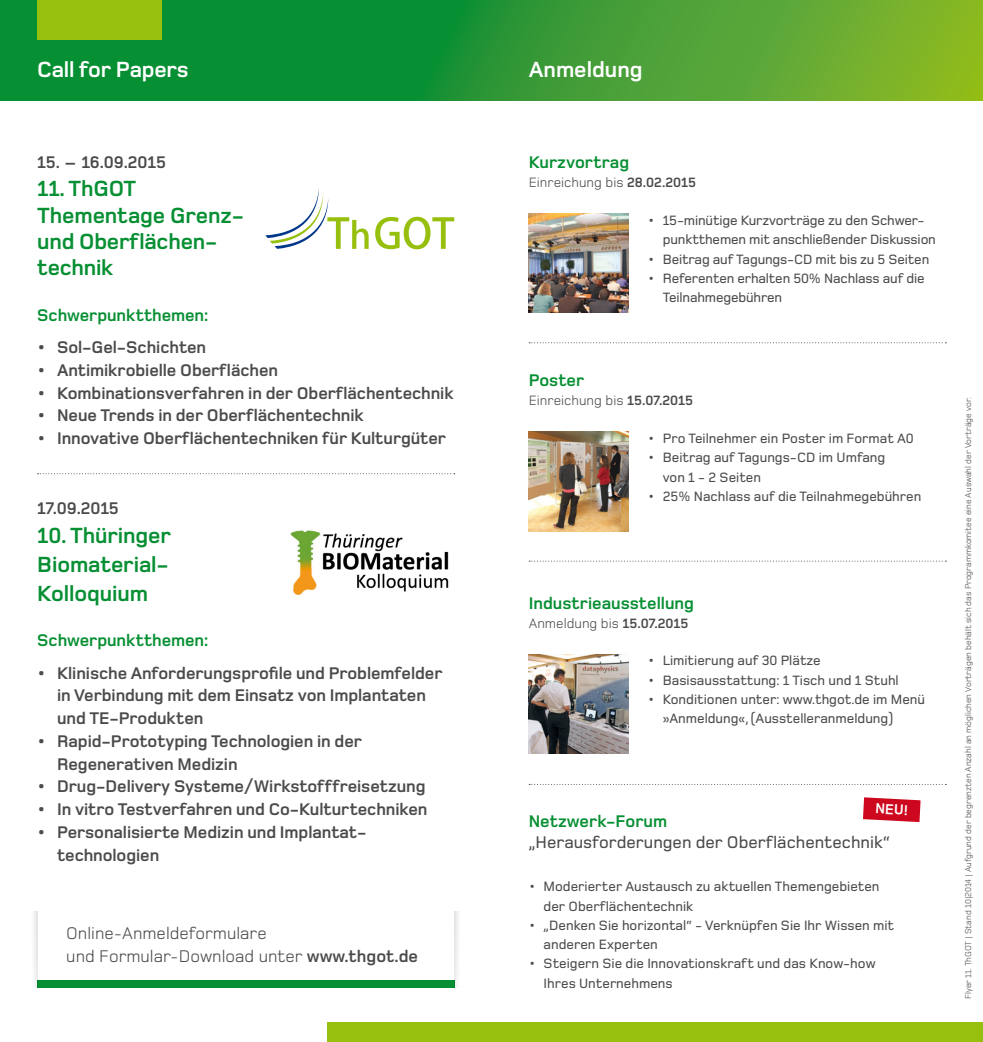
<style>
.page{position:relative;width:983px;height:1042px;background:#fff}
.page>*{position:absolute;margin:0;border:0;box-sizing:border-box;transform-origin:0 0}
.t1{font:700 22.75px/26.2px "Foundry Monoline";letter-spacing:-.005em;color:#078f33}
.t2{font:700 22.75px "Foundry Monoline";letter-spacing:-.01em;color:#fff}
.t3{font:700 17.5px/22.8px "Foundry Monoline";letter-spacing:-.005em;color:#4b4b4d}
.t4{font:700 17.5px "Foundry Monoline";color:#078f33}
.t5{font:17.5px/22.8px "Foundry Monoline";color:#4b4b4d}
.t6{font:500 17.5px "Foundry Monoline";color:#4b4b4d}
.t7{font:700 15.05px "Foundry Monoline";color:#fff}
.t8{font:500 14px/19.2px "Foundry Monoline";color:#4b4b4d}
.t9{font:14px "Foundry Monoline";color:#4b4b4d}
.t10{font:8.75px "Foundry Monoline";letter-spacing:-.005em;color:#4b4b4d}
.s1{font-weight:700}
</style>
<div class="page">
<svg style="left:0;top:0;width:982px;height:100px;background:#349b32"></svg>
<div style="left:37px;top:0;width:124px;height:40px;background:#97bf0d"></div>
<div style="left:327px;top:1022px;width:655px;height:20px;background:#97bf0d"></div>
<svg style="left:38px;top:473px;width:416px;height:1px"></svg>
<svg style="left:375px;top:217px;width:79px;height:32px"></svg>
<svg style="left:265px;top:188px;width:103px;height:61px"></svg>
<img style="left:528px;top:213px;width:100px;height:100px">
<img style="left:528px;top:432px;width:100px;height:99px">
<img style="left:528px;top:654px;width:100px;height:99px">
<img style="left:290px;top:530px;width:159px;height:65px">
<div style="left:37px;top:980px;width:417px;height:7px;background:#078f33"></div>
<img style="left:454px;top:912px;width:4px;height:75px">
<svg style="left:529px;top:342px;width:417px;height:1px"></svg>
<svg style="left:529px;top:561px;width:417px;height:1px"></svg>
<svg style="left:529px;top:742px;width:417px;height:80px"></svg>
<h1 class="t2" style="left:37px;top:58px;width:153px">Call for Papers</h1>
<h1 class="t2" style="left:528px;top:57px;width:115px">Anmeldung</h1>
<p class="t3" style="left:37px;top:150px;width:130px">15. – 16.09.2015</p>
<h1 class="t1" style="left:37px;top:176px;width:208px">11. ThGOT<br>Thementage Grenz&shy;und Oberflächen&shy;technik</h1>
<p class="t4" style="left:37px;top:306px;width:172px">Schwerpunktthemen:</p>
<p class="t3" style="left:37px;top:336px;width:170px">• Sol-Gel-Schichten</p>
<p class="t3" style="left:37px;top:359px;width:242px">• Antimikrobielle Oberflächen</p>
<p class="t3" style="left:37px;top:381px;width:418px">• Kombinationsverfahren in der Oberflächentechnik</p>
<p class="t3" style="left:37px;top:404px;width:328px">• Neue Trends in der Oberflächentechnik</p>
<p class="t3" style="left:37px;top:427px;width:410px">• Innovative Oberflächentechniken für Kulturgüter</p>
<p class="t3" style="left:37px;top:497px;width:83px">17.09.2015</p>
<h1 class="t1" style="left:37px;top:521px;width:135px;line-height:28.9px;text-align:justify">10. Thüringer Biomaterial-Kolloquium</h1>
<p class="t4" style="left:37px;top:631px;width:172px">Schwerpunktthemen:</p>
<p class="t3" style="left:57px;top:661px;width:387px;text-indent:-20px">• Klinische Anforderungsprofile und Problemfelder in Verbindung mit dem Einsatz von Implantaten und TE-Produkten</p>
<p class="t3" style="left:57px;top:730px;width:306px;text-indent:-20px">• Rapid-Prototyping Technologien in der<br>Regenerativen Medizin</p>
<p class="t3" style="left:37px;top:775px;width:389px">• Drug-Delivery Systeme/Wirkstofffreisetzung</p>
<p class="t3" style="left:37px;top:798px;width:391px">• In vitro Testverfahren und Co-Kulturtechniken</p>
<p class="t3" style="left:57px;top:821px;width:311px;text-indent:-20px">• Personalisierte Medizin und Implantat&shy;technologien</p>
<p class="t5" style="left:66px;top:921px;width:353px">Online-Anmeldeformulare<br>und Formular-Download unter <span class="s1">www.thgot.de</span></p>
<p class="t4" style="left:528px;top:152px;width:102px">Kurzvortrag</p>
<p class="t9" style="left:528px;top:174px;width:169px">Einreichung bis <span class="s1">28.02.2015</span></p>
<p class="t8" style="left:662px;top:211px;width:274px;text-indent:-15px">• 15-minütige Kurzvorträge zu den Schwer&shy;punktthemen mit anschließender Diskussion</p>
<p class="t8" style="left:647px;top:249px;width:283px">• Beitrag auf Tagungs-CD mit bis zu 5 Seiten</p>
<p class="t8" style="left:662px;top:268px;width:263px;text-indent:-15px">• Referenten erhalten 50% Nachlass auf die<br>Teilnahmegebühren</p>
<p class="t4" style="left:528px;top:371px;width:57px">Poster</p>
<p class="t9" style="left:528px;top:393px;width:166px">Einreichung bis <span class="s1">15.07.2015</span></p>
<p class="t8" style="left:647px;top:428px;width:267px">• Pro Teilnehmer ein Poster im Format A0</p>
<p class="t8" style="left:662px;top:448px;width:224px;text-indent:-15px">• Beitrag auf Tagungs-CD im Umfang von 1 - 2 Seiten</p>
<p class="t8" style="left:647px;top:486px;width:275px">• 25% Nachlass auf die Teilnahmegebühren</p>
<p class="t4" style="left:528px;top:593px;width:167px">Industrieausstellung</p>
<p class="t9" style="left:528px;top:615px;width:161px">Anmeldung bis <span class="s1">15.07.2015</span></p>
<p class="t8" style="left:647px;top:651px;width:174px">• Limitierung auf 30 Plätze</p>
<p class="t8" style="left:647px;top:670px;width:252px">• Basisausstattung: 1 Tisch und 1 Stuhl</p>
<p class="t8" style="left:662px;top:689px;width:264px;text-indent:-15px">• Konditionen unter: www.thgot.de im Menü »Anmeldung«, (Ausstelleranmeldung)</p>
<p class="t7" style="left:875px;top:800px;width:34px;rotate:3deg">NEU!</p>
<p class="t4" style="left:528px;top:812px;width:140px">Netzwerk-Forum</p>
<p class="t6" style="left:528px;top:833px;width:362px">„Herausforderungen der Oberflächentechnik“</p>
<p class="t8" style="left:543px;top:877px;width:337px;text-indent:-15px">• Moderierter Austausch zu aktuellen Themengebieten der Oberflächentechnik</p>
<p class="t8" style="left:543px;top:915px;width:352px;text-indent:-15px">• „Denken Sie horizontal“ - Verknüpfen Sie Ihr Wissen mit anderen Experten</p>
<p class="t8" style="left:543px;top:954px;width:333px;text-indent:-15px">• Steigern Sie die Innovationskraft und das Know-how<br>Ihres Unternehmens</p>
<p class="t10" style="left:963px;top:999px;width:603px;rotate:-90deg">Flyer 11. ThGOT | Stand 10|2014 | Aufgrund der begrenzten Anzahl an möglichen Vorträgen behält sich das Programmkomitee eine Auswahl der Vorträge vor.</p>
</div>
